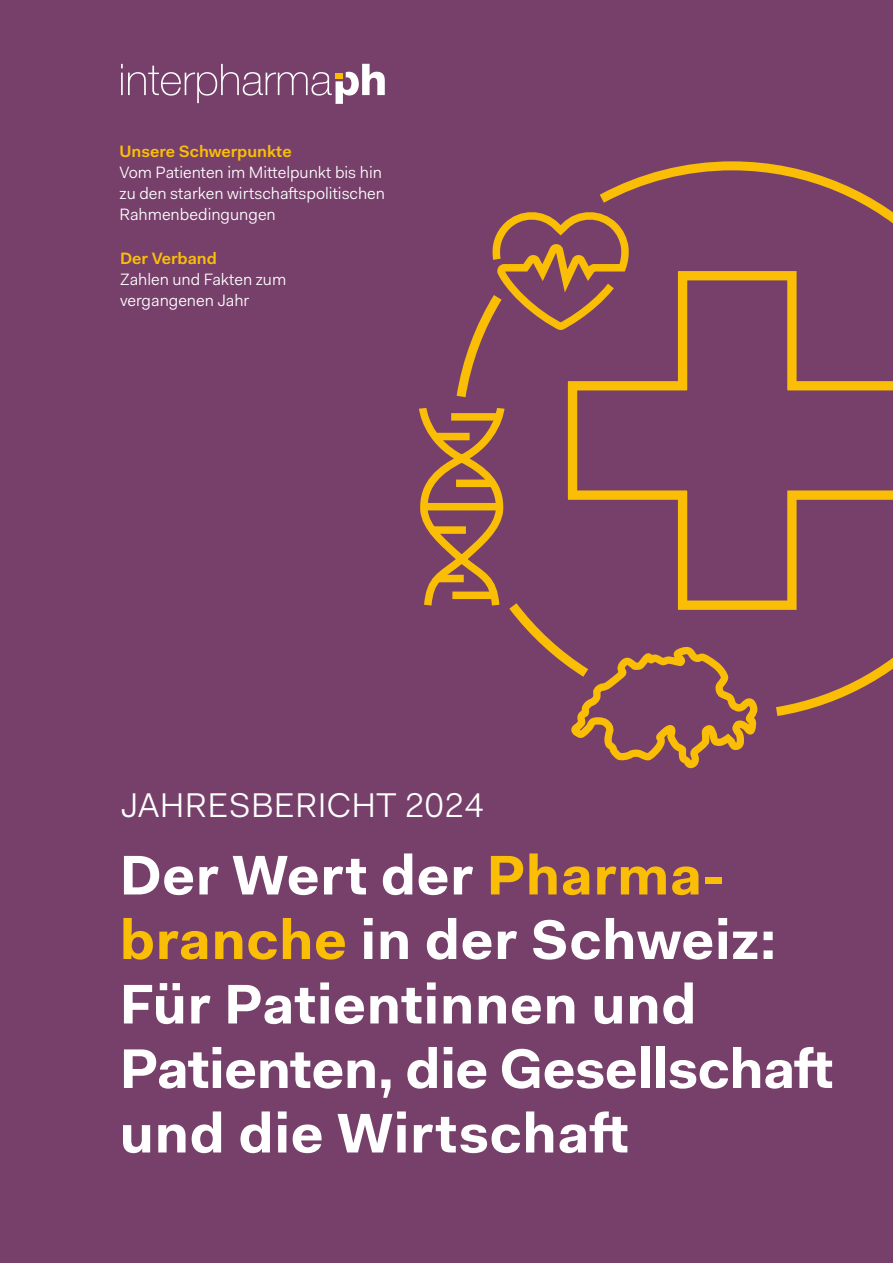
<style>
.page{position:relative;width:893px;height:1263px;background:#76406b}
.page>*{position:absolute;margin:0;border:0;box-sizing:border-box;transform-origin:0 0}
.t1{font:700 56.1px/64.5px "Fakt Pro";letter-spacing:.01em;color:#fff}
.t2{font:34.5px "Fakt Pro Blond";letter-spacing:.01em;color:#fff}
.t3{font:16.5px/21px "Fakt Pro Blond";color:#fff}
.t4{font:600 16.5px "Fakt Pro";color:#fabe06}
.s1{color:#fabe06}
</style>
<div class="page">
<svg style="left:121px;top:64px;width:264px;height:40px"></svg>
<svg style="left:600px;top:161px;width:293px;height:555px"></svg>
<svg style="left:757px;top:267px;width:136px;height:347px"></svg>
<svg style="left:419px;top:202px;width:338px;height:466px"></svg>
<svg style="left:570px;top:613px;width:190px;height:156px"></svg>
<p class="t4" style="left:120px;top:141px;width:174px">Unsere Schwerpunkte</p>
<p class="t3" style="left:120px;top:162px;width:267px">Vom Patienten im Mittelpunkt bis hin zu den starken wirtschaftspolitischen<br>Rahmenbedingungen</p>
<p class="t4" style="left:120px;top:247px;width:98px">Der Verband</p>
<p class="t3" style="left:120px;top:269px;width:168px">Zahlen und Fakten zum vergangenen Jahr</p>
<h2 class="t2" style="left:121px;top:782px;width:365px">JAHRESBERICHT 2024</h2>
<h1 class="t1" style="left:120px;top:842px;width:715px">Der Wert der <span class="s1">Pharma&shy;branche</span> in der Schweiz:<br>Für Patientinnen und<br>Patienten, die Gesellschaft und die Wirtschaft</h1>
</div>
